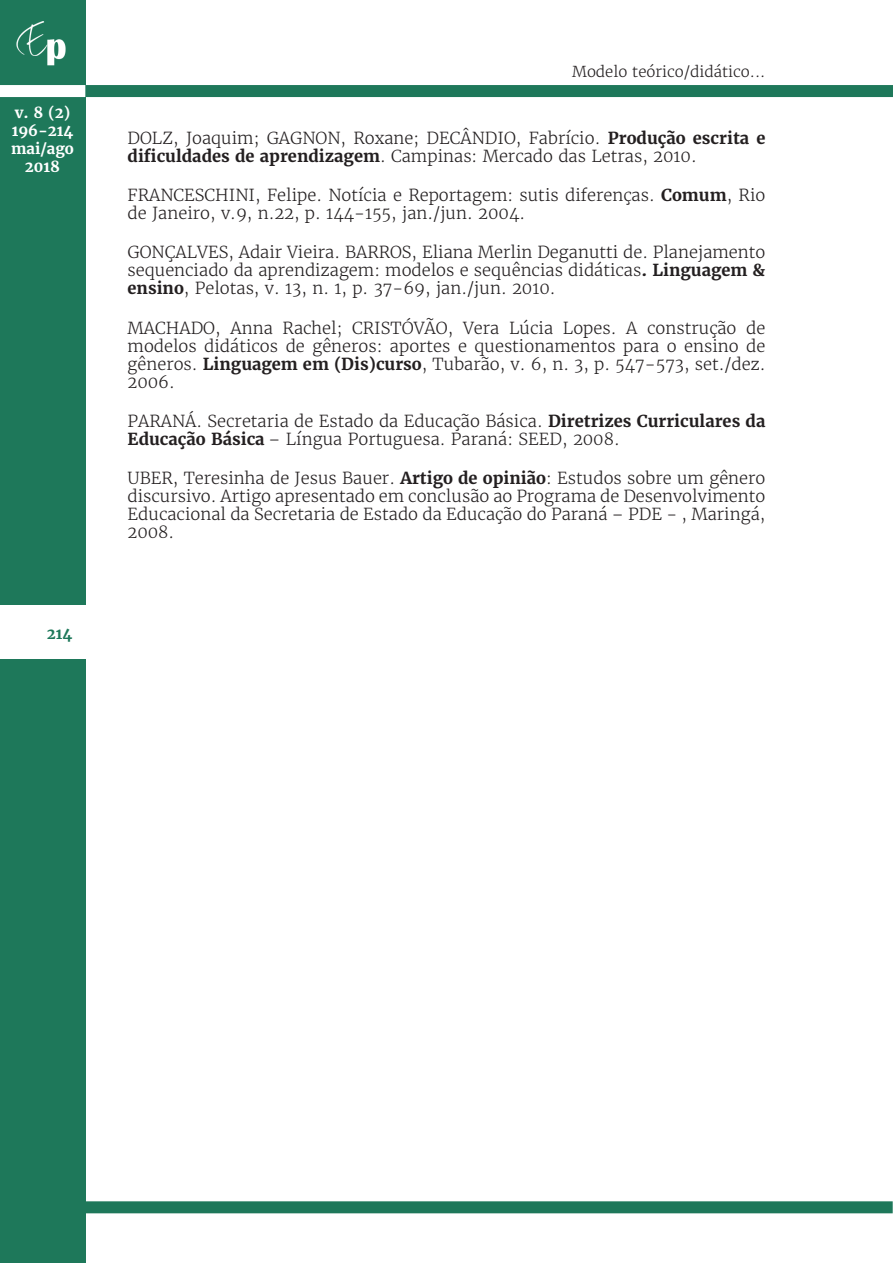
<style>
.page{position:relative;width:893px;height:1263px;background:#fff}
.page>*{position:absolute;margin:0;border:0;box-sizing:border-box;transform-origin:0 0}
.Referências{font:300 16.5px/18px "Merriweather";color:#231f20}
.t1{font:300 15px "Merriweather";color:#231f20}
.t2{font:700 15px/18px "Merriweather";color:#fff;text-align:center}
.t3{font:700 15px "Merriweather";color:#1e785a}
.s1{font-weight:700}
</style>
<div class="page">
<div style="left:0;top:0;width:85px;height:1263px;background:#1e785a"></div>
<img style="left:16px;top:21px;width:50px;height:45px">
<div style="left:85px;top:85px;width:808px;height:12px;background:#1e785a"></div>
<div style="left:0;top:85px;width:85px;height:12px;background:#fff"></div>
<div style="left:0;top:605px;width:85px;height:53px;background:#fff"></div>
<div style="left:84px;top:1201px;width:809px;height:12px;background:#1e785a"></div>
<p class="t2" style="left:11px;top:103px;width:64px">v. 8 (2)<br>196-214 mai/ago<br>2018</p>
<p class="t3" style="left:47px;top:624px;width:27px">214</p>
<p class="t1" style="left:572px;top:62px;width:195px">Modelo teórico/didático...</p>
<p class="Referências" style="left:128px;top:129px;width:639px">DOLZ, Joaquim; GAGNON, Roxane; DECÂNDIO, Fabrício. <span class="s1">Produção escrita e dificuldades de aprendizagem</span>. Campinas: Mercado das Letras, 2010.</p>
<p class="Referências" style="left:128px;top:186px;width:639px">FRANCESCHINI, Felipe. Notícia e Reportagem: sutis diferenças. <span class="s1">Comum</span>, Rio de Janeiro, v.9, n.22, p. 144-155, jan./jun. 2004.</p>
<p class="Referências" style="left:128px;top:243px;width:639px;text-align:justify">GONÇALVES, Adair Vieira. BARROS, Eliana Merlin Deganutti de. Planejamento sequenciado da aprendizagem: modelos e sequências didáticas<span class="s1">. Linguagem &amp; ensino</span>, Pelotas, v. 13, n. 1, p. 37-69, jan./jun. 2010.</p>
<p class="Referências" style="left:128px;top:319px;width:639px;text-align:justify">MACHADO, Anna Rachel; CRISTÓVÃO, Vera Lúcia Lopes. A construção de modelos didáticos de gêneros: aportes e questionamentos para o ensino de gêneros. <span class="s1">Linguagem em (Dis)curso</span>, Tubarão, v. 6, n. 3, p. 547-573, set./dez.<br>2006.</p>
<p class="Referências" style="left:128px;top:412px;width:639px">PARANÁ. Secretaria de Estado da Educação Básica. <span class="s1">Diretrizes Curriculares da<br>Educação Básica</span> – Língua Portuguesa. Paraná: SEED, 2008.</p>
<p class="Referências" style="left:128px;top:469px;width:639px;text-align:justify">UBER, Teresinha de Jesus Bauer. <span class="s1">Artigo de opinião</span>: Estudos sobre um gênero discursivo. Artigo apresentado em conclusão ao Programa de Desenvolvimento Educacional da Secretaria de Estado da Educação do Paraná – PDE - , Maringá, 2008.</p>
</div>
